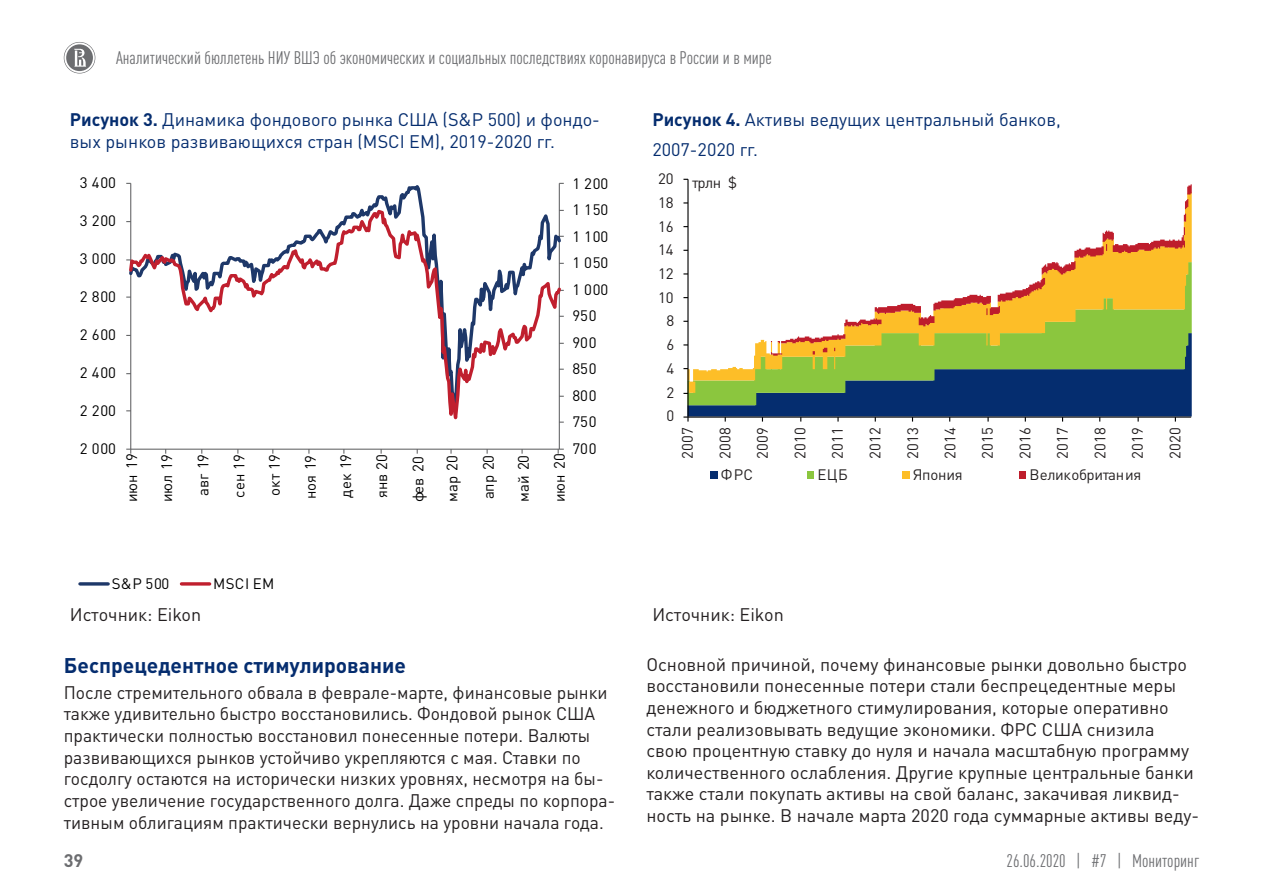
<style>
.page{position:relative;width:1263px;height:893px;background:#fff}
.page>*{position:absolute;margin:0;border:0;box-sizing:border-box;transform-origin:0 0}
.ПОДзаг_СИН{font:700 21px "DIN Pro";color:#052d6f}
.t1{font:18px/21.6px "DIN Pro";color:#231f20}
.ПОД_заг_3{font:18px/21.6px "DIN Pro";color:#052d6f}
.t2{font:condensed 18px "DIN Pro";color:#6c6d70}
.t3{font:700 18px "DIN Pro";color:#6c6d70}
.t4{font:15px "DIN Pro";letter-spacing:-.015em;color:#000001}
.t5{font:15px "DIN Pro";letter-spacing:-.015em;color:#231f20}
.s1{font-weight:700}
</style>
<div class="page">
<svg style="left:64px;top:42px;width:31px;height:32px"></svg>
<svg style="left:64px;top:43px;width:31px;height:30px"></svg>
<svg style="left:66px;top:44px;width:27px;height:27px"></svg>
<svg style="left:127px;top:206px;width:437px;height:248px"></svg>
<svg style="left:80px;top:582px;width:28px;height:4px"></svg>
<svg style="left:181px;top:582px;width:29px;height:4px"></svg>
<svg style="left:844px;top:184px;width:348px;height:149px"></svg>
<hr style="left:687px;top:179px;width:1px;height:238px;background:#000001">
<svg style="left:683px;top:333px;width:509px;height:89px"></svg>
<div style="left:710px;top:471px;width:8px;height:7px;background:#052d6f"></div>
<div style="left:807px;top:471px;width:7px;height:7px;background:#8bc63e"></div>
<div style="left:902px;top:471px;width:8px;height:7px;background:#fdbe28"></div>
<div style="left:1019px;top:471px;width:7px;height:7px;background:#be1d2c"></div>
<p class="t2" style="left:116px;top:45px;width:657px">Аналитический бюллетень НИУ ВШЭ об экономических и социальных последствиях коронавируса в России и в мире</p>
<p class="ПОД_заг_3" style="left:70px;top:108px;width:532px"><span class="s1">Рисунок 3.</span> Динамика фондового рынка США (S&amp;P 500) и фондо&shy;вых рынков развивающихся стран (MSCI EM), 2019-2020 гг.</p>
<p class="ПОД_заг_3" style="left:652px;top:108px;width:410px"><span class="s1">Рисунок 4.</span> Активы ведущих центральный банков,</p>
<p class="ПОД_заг_3" style="left:652px;top:138px;width:107px">2007-2020 гг.</p>
<p class="t4" style="left:80px;top:171px;width:37px">3 400</p>
<p class="t4" style="left:572px;top:171px;width:37px">1 200</p>
<p class="t5" style="left:658px;top:167px;width:17px">20</p>
<p class="t5" style="left:692px;top:171px;width:47px">трлн $</p>
<p class="t4" style="left:80px;top:209px;width:37px">3 200</p>
<p class="t4" style="left:572px;top:198px;width:37px">1 150</p>
<p class="t4" style="left:572px;top:224px;width:37px">1 100</p>
<p class="t5" style="left:658px;top:191px;width:17px">18</p>
<p class="t5" style="left:658px;top:214px;width:17px">16</p>
<p class="t4" style="left:80px;top:247px;width:37px">3 000</p>
<p class="t4" style="left:572px;top:251px;width:37px">1 050</p>
<p class="t5" style="left:658px;top:238px;width:17px">14</p>
<p class="t5" style="left:658px;top:262px;width:17px">12</p>
<p class="t4" style="left:80px;top:285px;width:37px">2 800</p>
<p class="t4" style="left:572px;top:277px;width:37px">1 000</p>
<p class="t5" style="left:658px;top:285px;width:17px">10</p>
<p class="t4" style="left:572px;top:304px;width:26px">950</p>
<p class="t5" style="left:666px;top:309px;width:9px">8</p>
<p class="t4" style="left:80px;top:323px;width:37px">2 600</p>
<p class="t4" style="left:572px;top:330px;width:26px">900</p>
<p class="t5" style="left:666px;top:333px;width:9px">6</p>
<p class="t4" style="left:80px;top:361px;width:37px">2 400</p>
<p class="t4" style="left:572px;top:357px;width:26px">850</p>
<p class="t5" style="left:666px;top:357px;width:9px">4</p>
<p class="t4" style="left:572px;top:383px;width:26px">800</p>
<p class="t5" style="left:666px;top:380px;width:9px">2</p>
<p class="t4" style="left:80px;top:398px;width:37px">2 200</p>
<p class="t4" style="left:80px;top:436px;width:37px">2 000</p>
<p class="t4" style="left:120px;top:502px;width:50px;rotate:-90deg">июн 19</p>
<p class="t4" style="left:155px;top:502px;width:49px;rotate:-90deg">июл 19</p>
<p class="t4" style="left:191px;top:496px;width:43px;rotate:-90deg">авг 19</p>
<p class="t4" style="left:227px;top:498px;width:45px;rotate:-90deg">сен 19</p>
<p class="t4" style="left:262px;top:496px;width:43px;rotate:-90deg">окт 19</p>
<p class="t4" style="left:299px;top:499px;width:46px;rotate:-90deg">ноя 19</p>
<p class="t4" style="left:334px;top:498px;width:45px;rotate:-90deg">дек 19</p>
<p class="t4" style="left:370px;top:498px;width:45px;rotate:-90deg">янв 20</p>
<p class="t4" style="left:406px;top:502px;width:48px;rotate:-90deg">фев 20</p>
<p class="t4" style="left:440px;top:502px;width:48px;rotate:-90deg">мар 20</p>
<p class="t4" style="left:476px;top:499px;width:46px;rotate:-90deg">апр 20</p>
<p class="t4" style="left:511px;top:502px;width:48px;rotate:-90deg">май 20</p>
<p class="t4" style="left:548px;top:502px;width:50px;rotate:-90deg">июн 20</p>
<p class="t4" style="left:572px;top:410px;width:26px">750</p>
<p class="t4" style="left:572px;top:436px;width:26px">700</p>
<p class="t5" style="left:666px;top:404px;width:9px">0</p>
<p class="t5" style="left:676px;top:459px;width:33px;rotate:-90deg">2007</p>
<p class="t5" style="left:713px;top:459px;width:33px;rotate:-90deg">2008</p>
<p class="t5" style="left:751px;top:459px;width:33px;rotate:-90deg">2009</p>
<p class="t5" style="left:788px;top:459px;width:33px;rotate:-90deg">2010</p>
<p class="t5" style="left:826px;top:459px;width:33px;rotate:-90deg">2011</p>
<p class="t5" style="left:863px;top:459px;width:33px;rotate:-90deg">2012</p>
<p class="t5" style="left:901px;top:459px;width:33px;rotate:-90deg">2013</p>
<p class="t5" style="left:938px;top:459px;width:33px;rotate:-90deg">2014</p>
<p class="t5" style="left:976px;top:459px;width:33px;rotate:-90deg">2015</p>
<p class="t5" style="left:1013px;top:459px;width:33px;rotate:-90deg">2016</p>
<p class="t5" style="left:1051px;top:459px;width:33px;rotate:-90deg">2017</p>
<p class="t5" style="left:1088px;top:459px;width:33px;rotate:-90deg">2018</p>
<p class="t5" style="left:1126px;top:459px;width:33px;rotate:-90deg">2019</p>
<p class="t5" style="left:1163px;top:459px;width:33px;rotate:-90deg">2020</p>
<p class="t5" style="left:721px;top:463px;width:34px">ФРС</p>
<p class="t5" style="left:817px;top:463px;width:32px">ЕЦБ</p>
<p class="t5" style="left:913px;top:463px;width:51px">Япония</p>
<p class="t5" style="left:1029px;top:463px;width:113px">Великобритания</p>
<p class="t4" style="left:112px;top:572px;width:59px">S&amp;P 500</p>
<p class="t4" style="left:213px;top:572px;width:63px">MSCI EM</p>
<p class="t1" style="left:70px;top:603px;width:133px">Источник: Eikon</p>
<p class="t1" style="left:652px;top:603px;width:133px">Источник: Eikon</p>
<p class="ПОДзаг_СИН" style="left:64px;top:651px;width:344px">Беспрецедентное стимулирование</p>
<p class="t1" style="left:64px;top:681px;width:553px">После стремительного обвала в феврале-марте, финансовые рынки также удивительно быстро восстановились. Фондовой рынок США практически полностью восстановил понесенные потери. Валюты развивающихся рынков устойчиво укрепляются с мая. Ставки по госдолгу остаются на исторически низких уровнях, несмотря на бы&shy;строе увеличение государственного долга. Даже спреды по корпора&shy;тивным облигациям практически вернулись на уровни начала года.</p>
<p class="t1" style="left:646px;top:653px;width:554px">Основной причиной, почему финансовые рынки довольно быстро восстановили понесенные потери стали беспрецедентные меры денежного и бюджетного стимулирования, которые оперативно стали реализовывать ведущие экономики. ФРС США снизила свою процентную ставку до нуля и начала масштабную программу количественного ослабления. Другие крупные центральные банки также стали покупать активы на свой баланс, закачивая ликвид&shy;ность на рынке. В начале марта 2020 года суммарные активы веду-</p>
<p class="t3" style="left:64px;top:848px;width:21px">39</p>
<p class="t2" style="left:1006px;top:847px;width:194px">26.06.2020 | #7 | Мониторинг</p>
</div>
